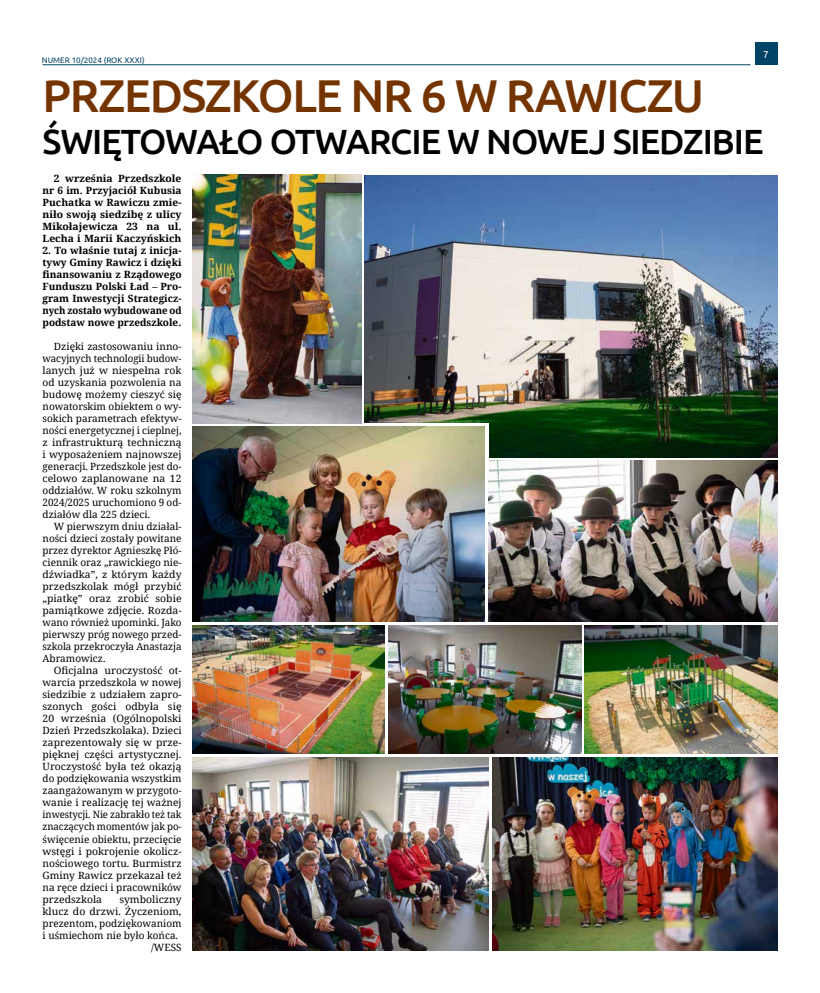
<style>
.page{position:relative;width:820px;height:993px;background:#fff}
.page>*{position:absolute;margin:0;border:0;box-sizing:border-box;transform-origin:0 0}
.t1{font:500 46px "Ubuntu";letter-spacing:-.03em;color:#743400}
.t2{font:500 35px "Ubuntu";letter-spacing:-.03em;color:#000}
.t3{font:10px/12px "Noto Serif";color:#000;text-align:justify}
.t4{font:10px/12px "Noto Serif";color:#000;text-align:justify;scale:1.04 1}
.t5{font:700 10px/12px "Noto Serif";color:#000;text-align:justify}
.t6{font:700 10px/12px "Noto Serif";color:#000;text-align:justify;scale:1.04 1}
.t7{font:10px "Ubuntu";color:#fff}
.t8{font:8px "Ubuntu";color:#004367}
</style>
<div class="page">
<div style="left:754px;top:43px;width:23px;height:22px;background:#004367"></div>
<hr style="left:43px;top:64px;width:707px;height:1px;background:#004367">
<img style="left:192px;top:174px;width:169px;height:249px">
<img style="left:492px;top:757px;width:285px;height:193px">
<img style="left:488px;top:460px;width:289px;height:161px">
<img style="left:192px;top:757px;width:296px;height:193px">
<img style="left:365px;top:176px;width:412px;height:281px">
<img style="left:584px;top:625px;width:193px;height:128px">
<img style="left:192px;top:625px;width:192px;height:128px">
<img style="left:388px;top:625px;width:193px;height:128px">
<div style="left:362px;top:423px;width:126px;height:48px;background:#fff"></div>
<img style="left:192px;top:426px;width:292px;height:195px">
<p class="t7" style="left:763px;top:48px;width:7px">7</p>
<p class="t8" style="left:42px;top:55px;width:104px">NUMER 10/2024 (ROK XXXI)</p>
<h1 class="t1" style="left:43px;top:67px;width:663px">PRZEDSZKO LE NR 6 W RAWICZU</h1>
<h2 class="t2" style="left:43px;top:120px;width:722px">ŚWIĘTOWAŁO OTWARCIE W NOWEJ SIEDZIBIE</h2>
<p class="t6" style="left:43px;top:172px;width:135px;text-indent:11px">2 września Przedszkole nr 6 im. Przyjaciół Kubusia Puchatka w Rawiczu zmie&shy;niło swoją siedzibę z ulicy Mikołajewicza 23 na ul.<br>Lecha i Marii Kaczyńskich</p>
<p class="t5" style="left:43px;top:244px;width:140px">2. To właśnie tutaj z inicja&shy;tywy Gminy Rawicz i dzięki finansowaniu z Rządowego Funduszu Polski Ład – Pro&shy;gram Inwestycji Strategicz&shy;nych zostało wybudowane od podstaw nowe przedszkole.</p>
<p class="t3" style="left:43px;top:340px;width:140px;text-indent:11px">Dzięki zastosowaniu inno&shy;wacyjnych technologii budow&shy;lanych już w niespełna rok od uzyskania pozwolenia na budowę możemy cieszyć się nowatorskim obiektem o wy&shy;sokich parametrach efektyw&shy;ności energetycznej i cieplnej, z infrastrukturą techniczną i wyposażeniem najnowszej generacji. Przedszkole jest do&shy;celowo zaplanowane na 12 oddziałów. W roku szkolnym 2024/2025 uruchomiono 9 od&shy;działów dla 225 dzieci.</p>
<p class="t3" style="left:43px;top:520px;width:140px;text-indent:11px">W pierwszym dniu działal&shy;ności dzieci zostały powitane przez dyrektor Agnieszkę Płó&shy;ciennik oraz „rawickiego nie&shy;dźwiadka”, z którym każdy przedszkolak mógł przybić „piatkę” oraz zrobić sobie pamiątkowe zdjęcie. Rozda&shy;wano również upominki. Jako pierwszy próg nowego przed&shy;szkola przekroczyła Anastazja Abramowicz.</p>
<p class="t4" style="left:43px;top:664px;width:135px;text-indent:11px">Oficjalna uroczystość ot&shy;warcia przedszkola w nowej siedzibie z udziałem zapro&shy;szonych gości odbyła się 20 września (Ogólnopolski Dzień Przedszkolaka). Dzieci zaprezentowały się w prze&shy;pięknej części artystycznej.<br>Uroczystość była też okazją do podziękowania wszystkim zaangażowanym w przygoto&shy;wanie i realizację tej ważnej inwestycji. Nie zabrakło też tak znaczących momentów jak po&shy;święcenie obiektu, przecięcie wstęgi i pokrojenie okolicz&shy;nościowego tortu. Burmistrz Gminy Rawicz przekazał też na ręce dzieci i pracowników przedszkola</p>
<p class="t4" style="left:119px;top:892px;width:61px">symboliczny</p>
<p class="t4" style="left:43px;top:904px;width:135px">klucz do drzwi. Życzeniom,</p>
<p class="t3" style="left:43px;top:916px;width:140px">prezentom, podziękowaniom</p>
<p class="t3" style="left:43px;top:928px;width:137px">i uśmiechom nie było końca.</p>
<p class="t3" style="left:151px;top:940px;width:32px">/WESS</p>
</div>
